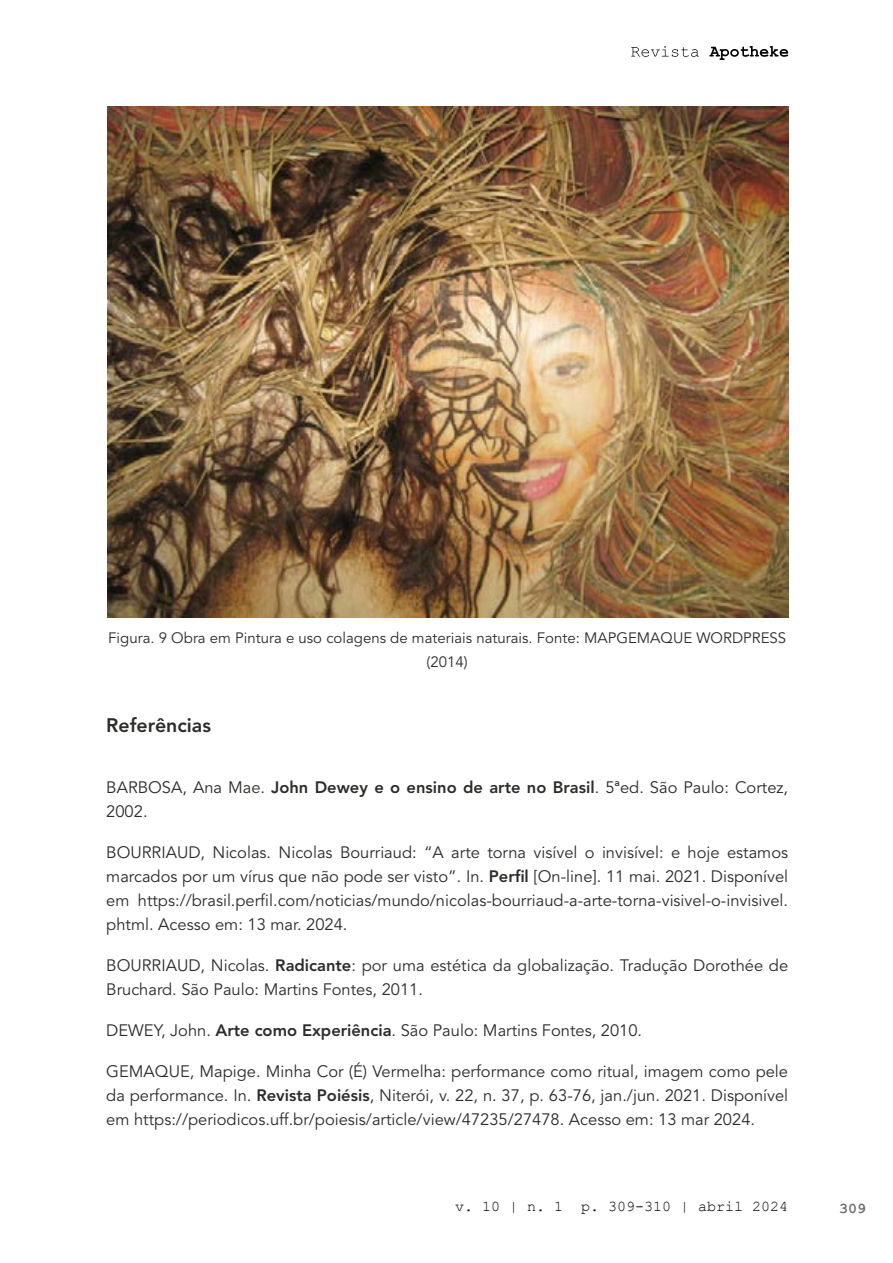
<style>
.page{position:relative;width:893px;height:1263px;background:#fff}
.page>*{position:absolute;margin:0;border:0;box-sizing:border-box;transform-origin:0 0}
.t1{font:800 19.5px "Avenir LT Std";color:#2c2c2b}
.t2{font:16.5px/24px "Avenir LT Std";color:#2c2c2b}
.t3{font:15px/24px "Avenir LT Std";color:#2c2c2b;text-align:center}
.t4{font:15px "Courier New";color:#000}
.t5{font:700 15px "Courier New";color:#6d6e6e}
.s1{font-weight:800}
</style>
<div class="page">
<svg style="left:631px;top:46px;width:68px;height:11px"></svg>
<svg style="left:709px;top:46px;width:79px;height:14px"></svg>
<img style="left:107px;top:106px;width:681px;height:511px">
<p class="t3" style="left:108px;top:626px;width:679px">Figura. 9 Obra em Pintura e uso colagens de materiais naturais. Fonte: MAPGEMAQUE WORDPRESS (2014)</p>
<p class="t1" style="left:106px;top:713px;width:106px">Referências</p>
<p class="t2" style="left:106px;top:775px;width:683px">BARBOSA, Ana Mae. <span class="s1">John Dewey e o ensino de arte no Brasil</span>. 5ªed. São Paulo: Cortez,<br>2002.</p>
<p class="t2" style="left:106px;top:840px;width:683px;text-align:justify">BOURRIAUD, Nicolas. Nicolas Bourriaud: “A arte torna visível o invisível: e hoje estamos marcados por um vírus que não pode ser visto”. In. <span class="s1">Perfil</span> [On-line]. 11 mai. 2021. Disponível em https://brasil.perfil.com/noticias/mundo/nicolas-bourriaud-a-arte-torna-visivel-o-invisivel. phtml. Acesso em: 13 mar. 2024.</p>
<p class="t2" style="left:106px;top:953px;width:683px">BOURRIAUD, Nicolas. <span class="s1">Radicante</span>: por uma estética da globalização. Tradução Dorothée de<br>Bruchard. São Paulo: Martins Fontes, 2011.</p>
<p class="t2" style="left:106px;top:1018px;width:537px">DEWEY, John. <span class="s1">Arte como Experiência</span>. São Paulo: Martins Fontes, 2010.</p>
<p class="t2" style="left:106px;top:1059px;width:683px;text-align:justify">GEMAQUE, Mapige. Minha Cor (É) Vermelha: performance como ritual, imagem como pele da performance. In. <span class="s1">Revista Poiésis</span>, Niterói, v. 22, n. 37, p. 63-76, jan./jun. 2021. Disponível em https://periodicos.uff.br/poiesis/article/view/47235/27478. Acesso em: 13 mar 2024.</p>
<p class="t4" style="left:455px;top:1197px;width:335px">v. 10 | n. 1 p. 309-310 | abril 2024</p>
<p class="t5" style="left:839px;top:1199px;width:28px">309</p>
</div>
